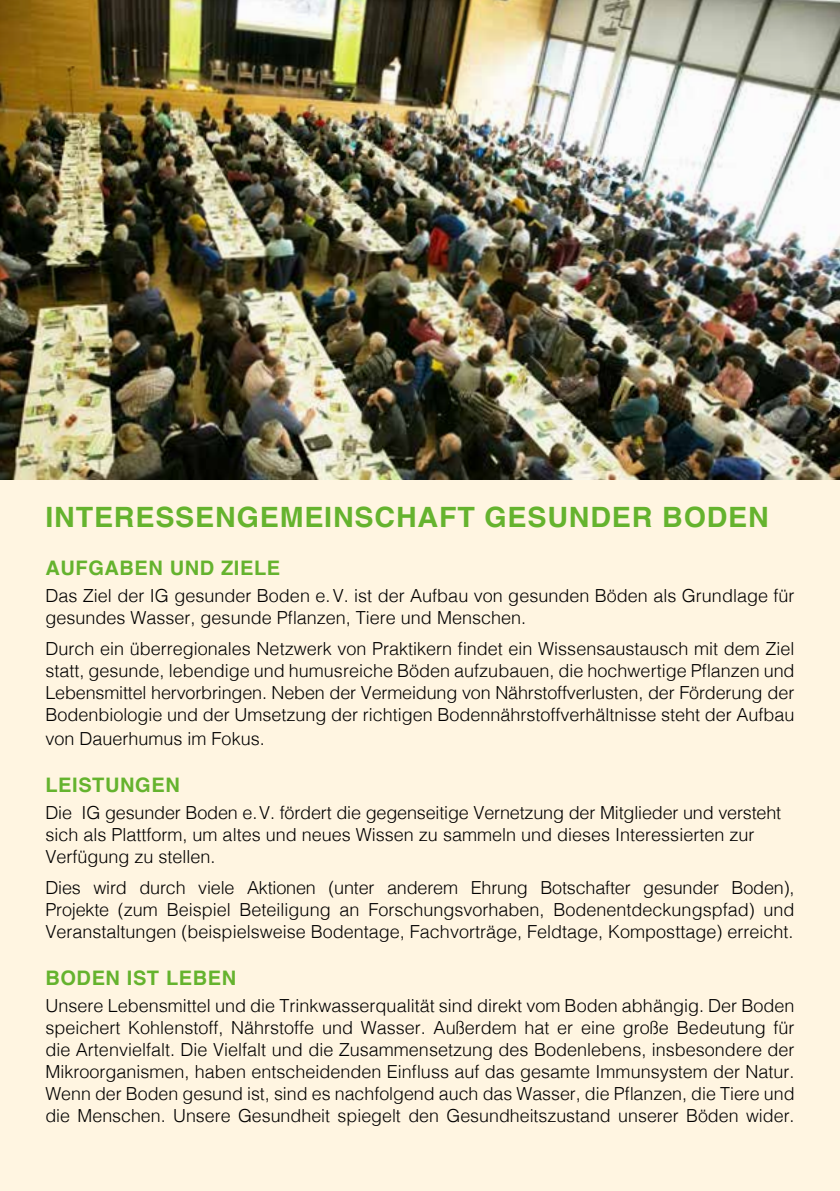
<style>
.page{position:relative;width:840px;height:1191px;background:#fff}
.page>*{position:absolute;margin:0;border:0;box-sizing:border-box;transform-origin:0 0}
.t1{font:700 28px "Helvetica";letter-spacing:.03em;color:#65b32e}
.t2{font:700 20px "Helvetica";letter-spacing:.03em;color:#65b32e}
.t3{font:300 18px/22px "Helvetica";color:#000;text-align:justify}
</style>
<div class="page">
<div style="left:0;top:0;width:839px;height:1191px;background:#fff5e1"></div>
<img style="left:0;top:0;width:839px;height:479px">
<h1 class="t1" style="left:45px;top:500px;width:724px">INTERESSENGEMEINSCHAFT GESUNDER BODEN</h1>
<p class="t2" style="left:45px;top:555px;width:236px">AUFGABEN UND ZIELE</p>
<p class="t3" style="left:45px;top:584px;width:750px">Das Ziel der IG gesunder Boden e.V. ist der Aufbau von gesunden Böden als Grundlage für gesundes Wasser, gesunde Pflanzen, Tiere und Menschen.</p>
<p class="t3" style="left:45px;top:636px;width:750px">Durch ein überregionales Netzwerk von Praktikern findet ein Wissensaustausch mit dem Ziel statt, gesunde, lebendige und humusreiche Böden aufzubauen, die hochwertige Pflanzen und Lebensmittel hervorbringen. Neben der Vermeidung von Nährstoffverlusten, der Förderung der Bodenbiologie und der Umsetzung der richtigen Bodennährstoffverhältnisse steht der Aufbau</p>
<p class="t3" style="left:45px;top:726px;width:221px">von Dauerhumus im Fokus.</p>
<p class="t2" style="left:45px;top:772px;width:136px">LEISTUNGEN</p>
<p class="t3" style="left:45px;top:800px;width:737px;text-align:left">Die IG gesunder Boden e.V. fördert die gegenseitige Vernetzung der Mitglieder und versteht sich als Plattform, um altes und neues Wissen zu sammeln und dieses Interessierten zur<br>Verfügung zu stellen.</p>
<p class="t3" style="left:45px;top:875px;width:750px">Dies wird durch viele Aktionen (unter anderem Ehrung Botschafter gesunder Boden), Projekte (zum Beispiel Beteiligung an Forschungsvorhaben, Bodenentdeckungspfad) und Veranstaltungen (beispielsweise Bodentage, Fachvorträge, Feldtage, Komposttage) erreicht.</p>
<p class="t2" style="left:45px;top:965px;width:192px">BODEN IST LEBEN</p>
<p class="t3" style="left:45px;top:993px;width:750px">Unsere Lebensmittel und die Trinkwasserqualität sind direkt vom Boden abhängig. Der Boden speichert Kohlenstoff, Nährstoffe und Wasser. Außerdem hat er eine große Bedeutung für die Artenvielfalt. Die Vielfalt und die Zusammensetzung des Bodenlebens, insbesondere der Mikroorganismen, haben entscheidenden Einfluss auf das gesamte Immunsystem der Natur.<br>Wenn der Boden gesund ist, sind es nachfolgend auch das Wasser, die Pflanzen, die Tiere und die Menschen. Unsere Gesundheit spiegelt den Gesundheitszustand unserer Böden wider.</p>
</div>
